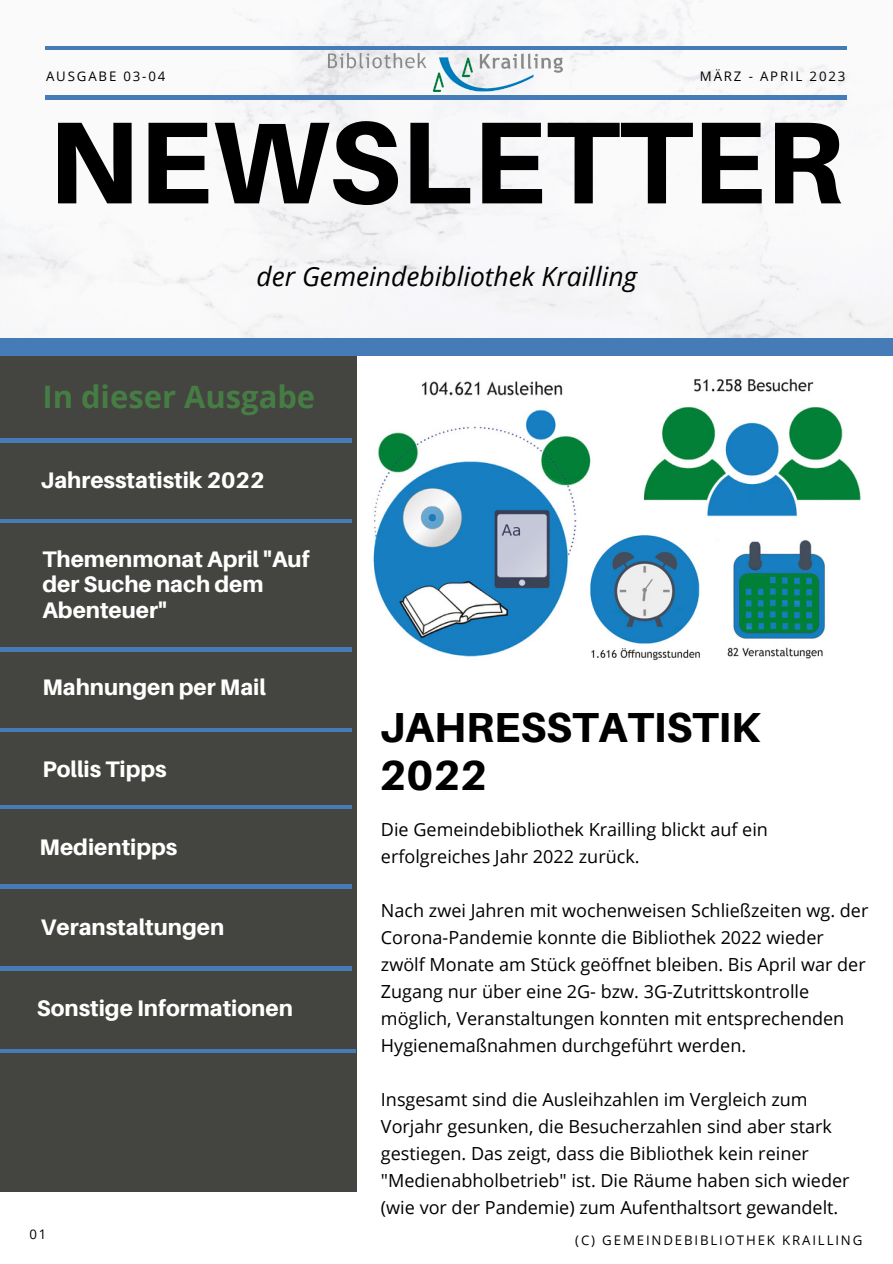
<style>
.page{position:relative;width:893px;height:1264px;background:#fff}
.page>*{position:absolute;margin:0;border:0;box-sizing:border-box;transform-origin:0 0}
.t1{font:800 116.7px "Aileron";color:#000}
.t2{font:800 42px/48.3px "Aileron";color:#000}
.t3{font:700 30.9px "Open Sans";color:#467d44}
.t4{font:italic 26.4px "Open Sans";color:#000}
.t5{font:800 22.5px/25.8px "Aileron";color:#fff}
.t6{font:18px/27px "Open Sans";color:#000}
.t7{font:13.2px "Open Sans";letter-spacing:.14em;color:#000}
</style>
<div class="page">
<div style="left:0;top:340px;width:356px;height:851px;background:#444440"></div>
<hr style="left:0;top:519px;width:352px;height:3px;background:#457bb6">
<hr style="left:0;top:648px;width:352px;height:3px;background:#457bb6">
<hr style="left:0;top:728px;width:352px;height:3px;background:#457bb6">
<hr style="left:0;top:439px;width:352px;height:3px;background:#457bb6">
<img style="left:0;top:0;width:892px;height:338px">
<hr style="left:45px;top:96px;width:801px;height:3px;background:#457bb6">
<hr style="left:45px;top:47px;width:801px;height:3px;background:#457bb6">
<div style="left:0;top:338px;width:892px;height:17px;background:#457bb6"></div>
<img style="left:328px;top:54px;width:234px;height:38px">
<hr style="left:0;top:805px;width:352px;height:4px;background:#457bb6">
<hr style="left:0;top:885px;width:352px;height:3px;background:#457bb6">
<hr style="left:0;top:966px;width:352px;height:4px;background:#457bb6">
<img style="left:373px;top:381px;width:218px;height:276px">
<img style="left:643px;top:378px;width:218px;height:139px">
<img style="left:588px;top:531px;width:112px;height:129px">
<img style="left:716px;top:538px;width:109px;height:121px">
<hr style="left:0;top:1049px;width:356px;height:3px;background:#457bb6">
<p class="t7" style="left:46px;top:66px;width:121px">AUSGABE 03-04</p>
<p class="t7" style="left:700px;top:66px;width:147px">MÄRZ - APRIL 2023</p>
<h1 class="t1" style="left:48px;top:90px;width:796px">NEWSLETTER</h1>
<h3 class="t4" style="left:256px;top:258px;width:382px">der Gemeindebibliothek Krailling</h3>
<h3 class="t3" style="left:42px;top:375px;width:274px">In dieser Ausgabe</h3>
<p class="t5" style="left:41px;top:466px;width:225px">Jahresstatistik 2022</p>
<p class="t5" style="left:42px;top:545px;width:269px">Themenmonat April "Auf der Suche nach dem<br>Abenteuer"</p>
<p class="t5" style="left:42px;top:674px;width:225px">Mahnungen per Mail</p>
<p class="t5" style="left:42px;top:756px;width:126px">Pollis Tipps</p>
<p class="t5" style="left:40px;top:834px;width:139px">Medientipps</p>
<p class="t5" style="left:41px;top:913px;width:185px">Veranstaltungen</p>
<p class="t5" style="left:37px;top:995px;width:257px">Sonstige Informationen</p>
<p class="t7" style="left:29px;top:1225px;width:18px">01</p>
<h2 class="t2" style="left:379px;top:702px;width:383px">JAHRESSTATISTIK<br>2022</h2>
<p class="t6" style="left:381px;top:815px;width:388px">Die Gemeindebibliothek Krailling blickt auf ein erfolgreiches Jahr 2022 zurück.</p>
<p class="t6" style="left:381px;top:896px;width:489px">Nach zwei Jahren mit wochenweisen Schließzeiten wg. der Corona-Pandemie konnte die Bibliothek 2022 wieder zwölf Monate am Stück geöffnet bleiben. Bis April war der Zugang nur über eine 2G- bzw. 3G-Zutrittskontrolle möglich, Veranstaltungen konnten mit entsprechenden Hygienemaßnahmen durchgeführt werden.</p>
<p class="t6" style="left:381px;top:1085px;width:470px">Insgesamt sind die Ausleihzahlen im Vergleich zum Vorjahr gesunken, die Besucherzahlen sind aber stark gestiegen. Das zeigt, dass die Bibliothek kein reiner "Medienabholbetrieb" ist. Die Räume haben sich wieder (wie vor der Pandemie) zum Aufenthaltsort gewandelt.</p>
<p class="t7" style="left:575px;top:1230px;width:288px">(C) GEMEINDEBIBLIOTHEK KRAILLING</p>
</div>
